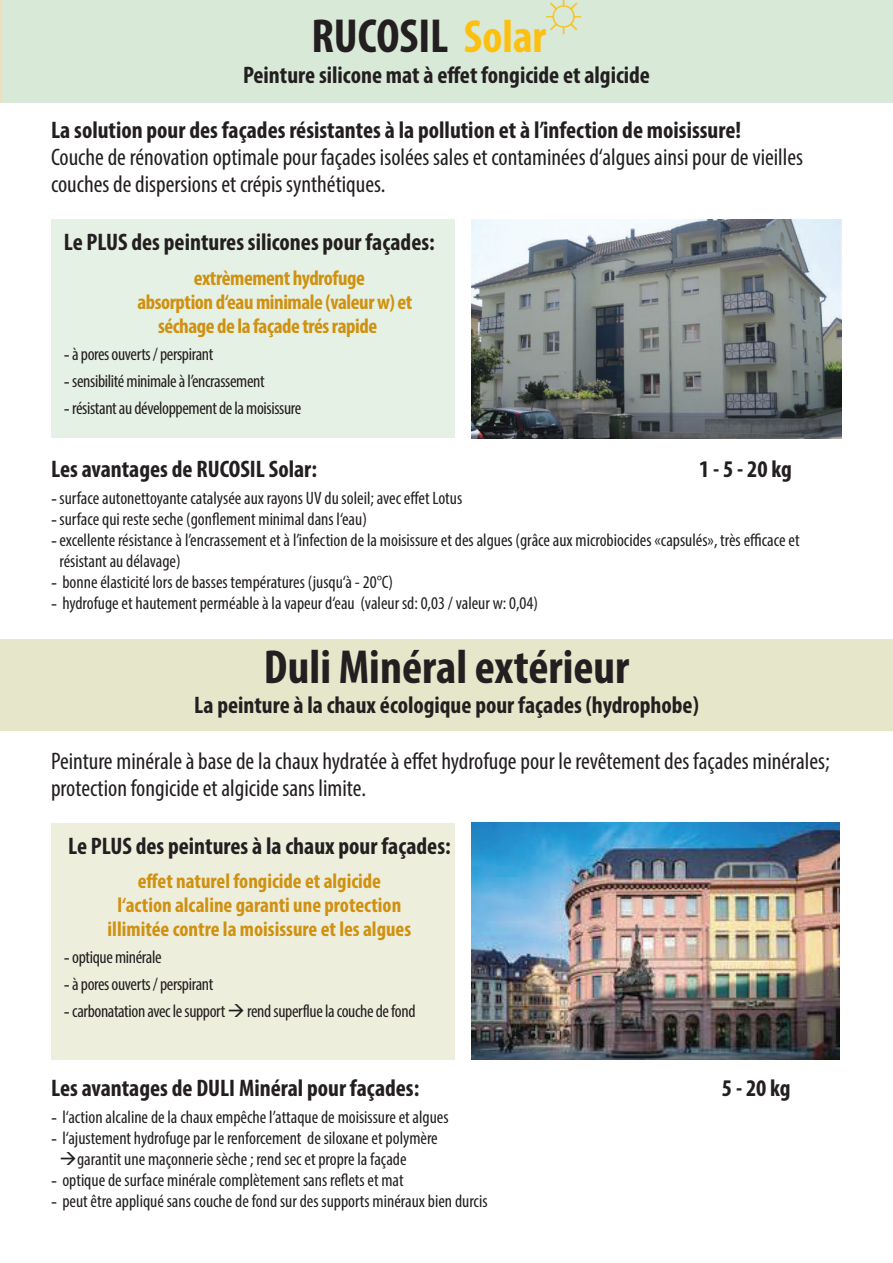
<style>
.page{position:relative;width:893px;height:1263px;background:#fff}
.page>*{position:absolute;margin:0;border:0;box-sizing:border-box;transform-origin:0 0}
.t1{font:700 condensed 48px "Myriad Pro";color:#231f20}
.t2{font:600 38.55px "Franklin Gothic";color:#fdc011}
.t3{font:700 condensed 24px "Myriad Pro";color:#231f20}
.t4{font:condensed 24px/27px "Myriad Pro";color:#231f20}
.t5{font:700 condensed 21px/24px "Myriad Pro";color:#cf910f;text-align:center}
.t6{font:700 condensed 21px "Myriad Pro";letter-spacing:-.02em;color:#cf910f}
.t7{font:condensed 18px "Myriad Pro";color:#231f20}
.t8{font:condensed 18px "Myriad Pro";letter-spacing:-.02em;color:#231f20}
.s1{font-family:"Times New Roman";font-stretch:normal}
.s2{font-size:46.5px;color:#fdc011}
</style>
<div class="page">
<hr style="left:0;top:0;width:1px;height:103px;background:#f2debb">
<div style="left:1px;top:0;width:892px;height:103px;background:#d8e9d7"></div>
<div style="left:51px;top:220px;width:404px;height:218px;background:#e6f1e5"></div>
<img style="left:471px;top:220px;width:371px;height:218px">
<div style="left:0;top:639px;width:893px;height:92px;background:#e6e6ca"></div>
<div style="left:51px;top:823px;width:404px;height:236px;background:#eed"></div>
<img style="left:471px;top:823px;width:369px;height:236px">
<h2 class="t2" style="left:546px;top:-7px;width:37px">☼</h2>
<h3 class="t3" style="left:243px;top:60px;width:408px">Peinture silicone mat à effet fongicide et algicide</h3>
<h3 class="t3" style="left:51px;top:115px;width:692px">La solution pour des façades résistantes à la pollution et à l’infection de moisissure!</h3>
<h3 class="t4" style="left:51px;top:144px;width:754px">Couche de rénovation optimale pour façades isolées sales et contaminées d‘algues ainsi pour de vieilles couches de dispersions et crépis synthétiques.</h3>
<h3 class="t3" style="left:64px;top:227px;width:372px">Le PLUS des peintures silicones pour façades:</h3>
<p class="t6" style="left:194px;top:265px;width:173px">extrèmement hydrofuge</p>
<p class="t6" style="left:137px;top:289px;width:276px">absorption d‘eau minimale (valeur w) et</p>
<p class="t6" style="left:158px;top:313px;width:221px">séchage de la façade trés rapide</p>
<p class="t8" style="left:64px;top:343px;width:151px"><span class="s1">-</span> à pores ouverts / perspirant</p>
<p class="t8" style="left:64px;top:370px;width:202px"><span class="s1">-</span> sensibilité minimale à l’encrassement</p>
<p class="t8" style="left:64px;top:397px;width:239px"><span class="s1">-</span> résistant au développement de la moisissure</p>
<h1 class="t1" style="left:311px;top:6px;width:236px">RUCOSIL <span class="s2">Solar</span></h1>
<h3 class="t3" style="left:51px;top:454px;width:267px">Les avantages de RUCOSIL Solar:</h3>
<h3 class="t3" style="left:699px;top:454px;width:94px">1 - 5 - 20 kg</h3>
<p class="t7" style="left:51px;top:487px;width:413px"><span class="s1">-</span>surface autonettoyante catalysée aux rayons UV du soleil; avec effet Lotus</p>
<p class="t7" style="left:51px;top:508px;width:317px"><span class="s1">-</span>surface qui reste seche (gonflement minimal dans l‘eau)</p>
<p class="t7" style="left:51px;top:529px;width:750px"><span class="s1">-</span>excellente résistance à l’encrassement et à l’infection de la moisissure et des algues (grâce aux microbiocides «capsulés», très efficace et</p>
<p class="t7" style="left:60px;top:550px;width:123px">résistant au délavage)</p>
<p class="t7" style="left:51px;top:571px;width:344px"><span class="s1">-</span> bonne élasticité lors de basses températures (jusqu‘à - 20°C)</p>
<p class="t7" style="left:51px;top:592px;width:488px"><span class="s1">-</span> hydrofuge et hautement perméable à la vapeur d‘eau (valeur sd: 0,03 / valeur w: 0,04)</p>
<h1 class="t1" style="left:264px;top:637px;width:367px">Duli Minéral extérieur</h1>
<h3 class="t3" style="left:194px;top:690px;width:506px">La peinture à la chaux écologique pour façades (hydrophobe)</h3>
<h3 class="t4" style="left:51px;top:747px;width:780px">Peinture minérale à base de la chaux hydratée à effet hydrofuge pour le revêtement des façades minérales; protection fongicide et algicide sans limite.</h3>
<h3 class="t3" style="left:68px;top:830px;width:384px">Le PLUS des peintures à la chaux pour façades:</h3>
<p class="t5" style="left:108px;top:869px;width:305px">effet naturel fongicide et algicide<br>l‘action alcaline garanti une protection illimitée contre la moisissure et les algues</p>
<p class="t8" style="left:64px;top:946px;width:99px"><span class="s1">-</span> optique minérale</p>
<p class="t8" style="left:64px;top:973px;width:151px"><span class="s1">-</span> à pores ouverts / perspirant</p>
<p class="t8" style="left:64px;top:1000px;width:353px"><span class="s1">-</span> carbonatation avec le support → rend superflue la couche de fond</p>
<h3 class="t3" style="left:51px;top:1073px;width:370px">Les avantages de DULI Minéral pour façades:</h3>
<h3 class="t3" style="left:722px;top:1073px;width:70px">5 - 20 kg</h3>
<p class="t7" style="left:51px;top:1106px;width:399px"><span class="s1">-</span> l‘action alcaline de la chaux empêche l’attaque de moisissure et algues</p>
<p class="t7" style="left:51px;top:1127px;width:388px"><span class="s1">-</span> l‘ajustement hydrofuge par le renforcement de siloxane et polymère</p>
<p class="t7" style="left:60px;top:1148px;width:349px">→garantit une maçonnerie sèche ; rend sec et propre la façade</p>
<p class="t7" style="left:51px;top:1169px;width:354px"><span class="s1">-</span> optique de surface minérale complètement sans reflets et mat</p>
<p class="t7" style="left:51px;top:1190px;width:438px"><span class="s1">-</span> peut être appliqué sans couche de fond sur des supports minéraux bien durcis</p>
</div>
